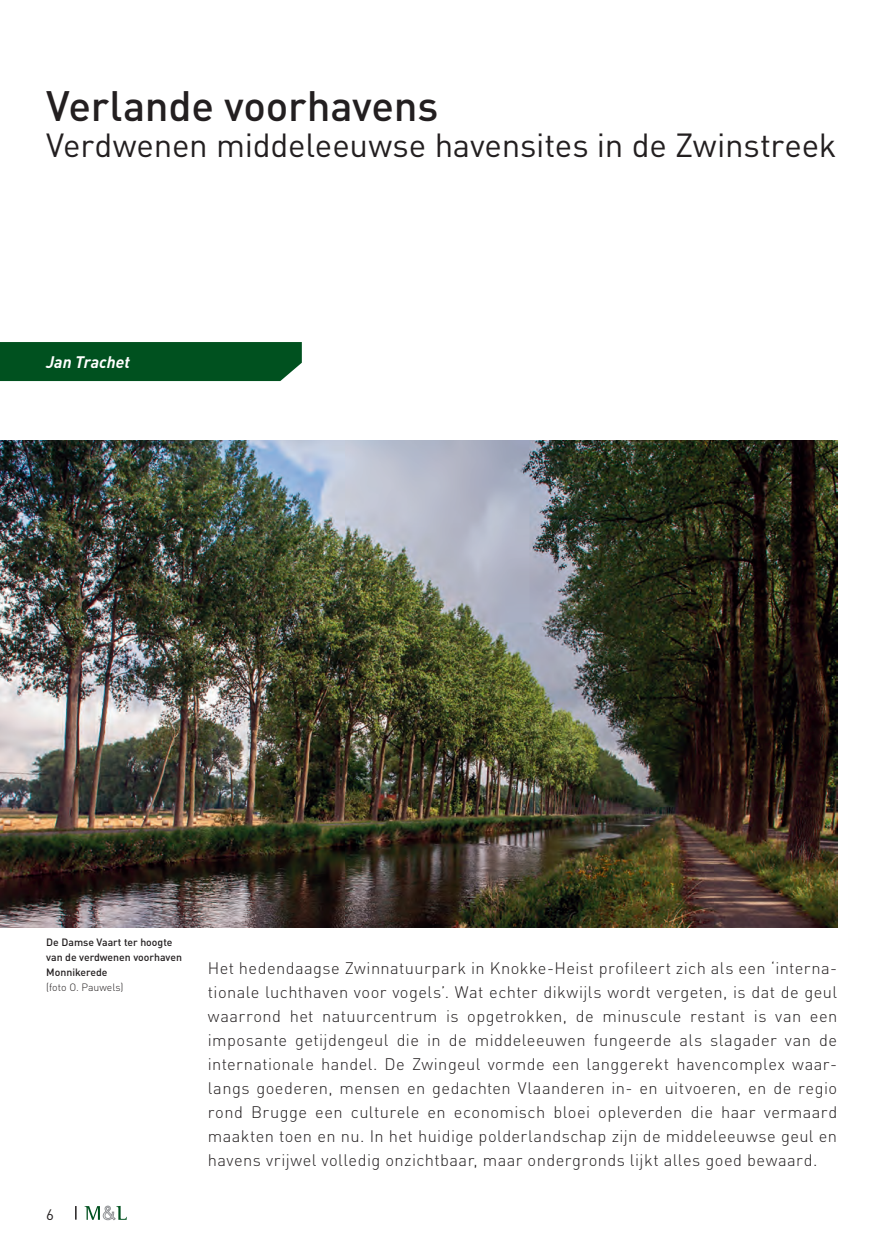
<style>
.page{position:relative;width:875px;height:1245px;background:#fff}
.page>*{position:absolute;margin:0;border:0;box-sizing:border-box;transform-origin:0 0}
.Titel_1{font:500 42px "DIN Pro";letter-spacing:-.01em;color:#231f20}
.Titel_2{font:33px "DIN Pro";letter-spacing:-.01em;color:#231f20}
.Inleiding{font:300 16.5px/24px "DIN Pro";letter-spacing:.025em;color:#231f20;text-align:justify}
.Auteurs{font:italic 700 16.5px "DIN Pro";color:#fff}
.t1{font:15px "DIN Pro";color:#231f20}
.Legende{font:500 10.5px/15px "DIN Pro";color:#231f20}
.Fotograaf{font:300 10.5px "DIN Pro";color:#231f20}
</style>
<div class="page">
<div style="left:0;top:342px;width:302px;height:39px;background:#00511f"></div>
<svg style="left:85px;top:1206px;width:42px;height:14px"></svg>
<svg style="left:75px;top:1206px;width:2px;height:13px"></svg>
<img style="left:0;top:440px;width:837px;height:487px">
<p class="Titel_1" style="left:46px;top:73px;width:394px">Verlande voorhavens</p>
<p class="Titel_2" style="left:46px;top:119px;width:792px">Verdwenen middeleeuwse havensites in de Zwinstreek</p>
<p class="Auteurs" style="left:46px;top:349px;width:85px">Jan Trachet</p>
<p class="Legende" style="left:46px;top:934px;width:137px">De Damse Vaart ter hoogte van de verdwenen voorhaven<br>Monnikerede</p>
<p class="Fotograaf" style="left:46px;top:979px;width:79px">(foto O. Pauwels)</p>
<p class="t1" style="left:46px;top:1203px;width:9px">6</p>
<p class="Inleiding" style="left:208px;top:955px;width:631px">Het hedendaagse Zwinnatuurpark in Knokke-Heist profileert zich als een ‘interna&shy;tionale luchthaven voor vogels’. Wat echter dikwijls wordt vergeten, is dat de geul waarrond het natuurcentrum is opgetrokken, de minuscule restant is van een imposante getijdengeul die in de middeleeuwen fungeerde als slagader van de internationale handel. De Zwingeul vormde een langgerekt havencomplex waar&shy;langs goederen, mensen en gedachten Vlaanderen in- en uitvoeren, en de regio rond Brugge een culturele en economisch bloei opleverden die haar vermaard maakten toen en nu. In het huidige polderlandschap zijn de middeleeuwse geul en havens vrijwel volledig onzichtbaar, maar ondergronds lijkt alles goed bewaard.</p>
</div>
